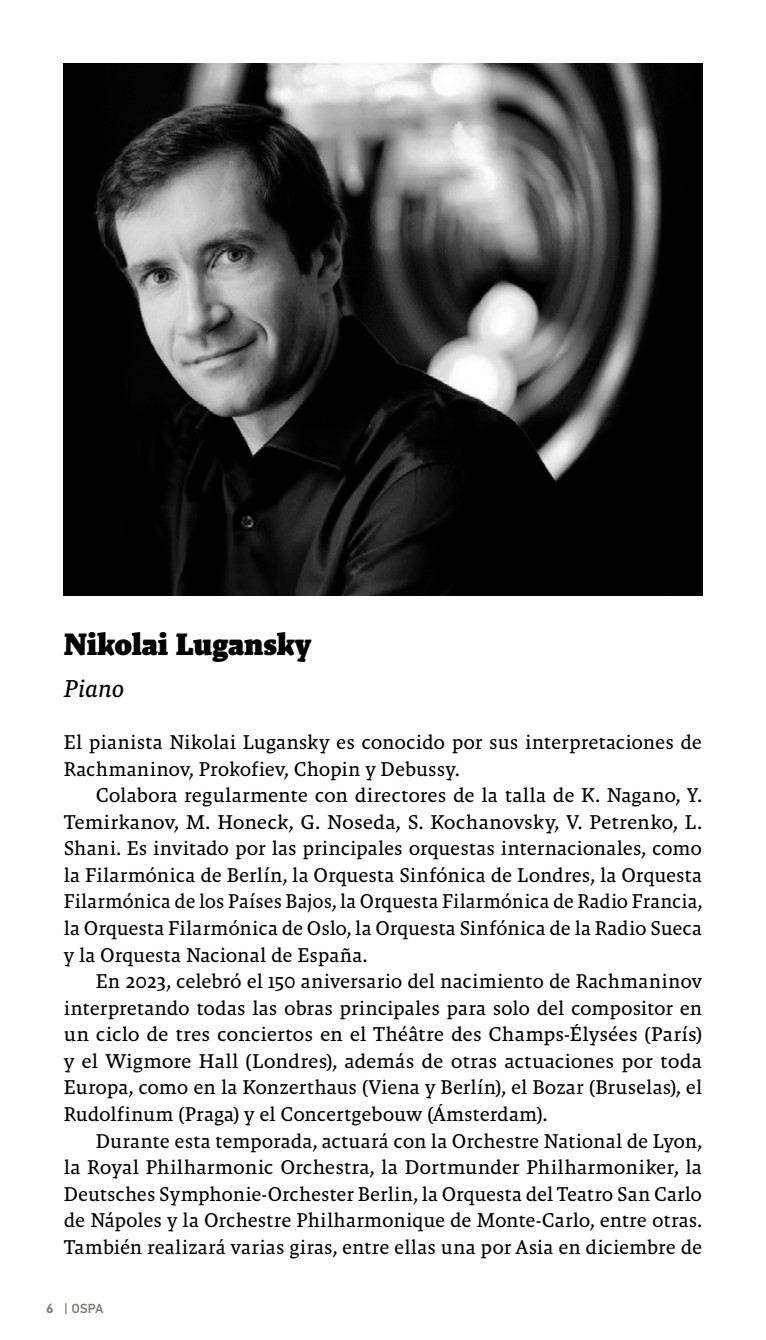
<style>
.page{position:relative;width:766px;height:1340px;background:#fff}
.page>*{position:absolute;margin:0;border:0;box-sizing:border-box;transform-origin:0 0}
.t1{font:900 31.5px "Malaga OT";letter-spacing:-.01em;color:#000}
.t2{font:italic 24.75px "Malaga OT";letter-spacing:-.015em;color:#000}
.t3{font:20.25px/26.6px "Malaga OT";color:#000;text-align:justify}
.t4{font:500 13.5px "DIN Next W1 G";color:#7f7c7a}
.s1{font-weight:700}
</style>
<div class="page">
<img style="left:64px;top:64px;width:638px;height:531px">
<h1 class="t1" style="left:64px;top:625px;width:248px">Nikolai Lugansky</h1>
<p class="t2" style="left:64px;top:674px;width:62px">Piano</p>
<p class="t3" style="left:64px;top:728px;width:639px">El pianista Nikolai Lugansky es conocido por sus interpretaciones de<br>Rachmaninov, Prokofiev, Chopin y Debussy.</p>
<p class="t3" style="left:64px;top:782px;width:639px;text-indent:32px">Colabora regularmente con directores de la talla de K. Nagano, Y.<br>Temirkanov, M. Honeck, G. Noseda, S. Kochanovsky, V. Petrenko, L.<br>Shani. Es invitado por las principales orquestas internacionales, como la Filarmónica de Berlín, la Orquesta Sinfónica de Londres, la Orquesta Filarmónica de los Países Bajos, la Orquesta Filarmónica de Radio Francia, la Orquesta Filarmónica de Oslo, la Orquesta Sinfónica de la Radio Sueca y la Orquesta Nacional de España.</p>
<p class="t3" style="left:64px;top:967px;width:639px;text-indent:32px">En 2023, celebró el 150 aniversario del nacimiento de Rachmaninov interpretando todas las obras principales para solo del compositor en un ciclo de tres conciertos en el Théâtre des Champs-Élysées (París) y el Wigmore Hall (Londres), además de otras actuaciones por toda Europa, como en la Konzerthaus (Viena y Berlín), el Bozar (Bruselas), el Rudolfinum (Praga) y el Concertgebouw (Ámsterdam).</p>
<p class="t3" style="left:64px;top:1127px;width:639px;text-indent:32px">Durante esta temporada, actuará con la Orchestre National de Lyon, la Royal Philharmonic Orchestra, la Dortmunder Philharmoniker, la Deutsches Symphonie-Orchester Berlin, la Orquesta del Teatro San Carlo de Nápoles y la Orchestre Philharmonique de Monte-Carlo, entre otras.<br>También realizará varias giras, entre ellas una por Asia en diciembre de</p>
<p class="t4" style="left:46px;top:1300px;width:59px"><span class="s1">6</span> | OSPA</p>
</div>
